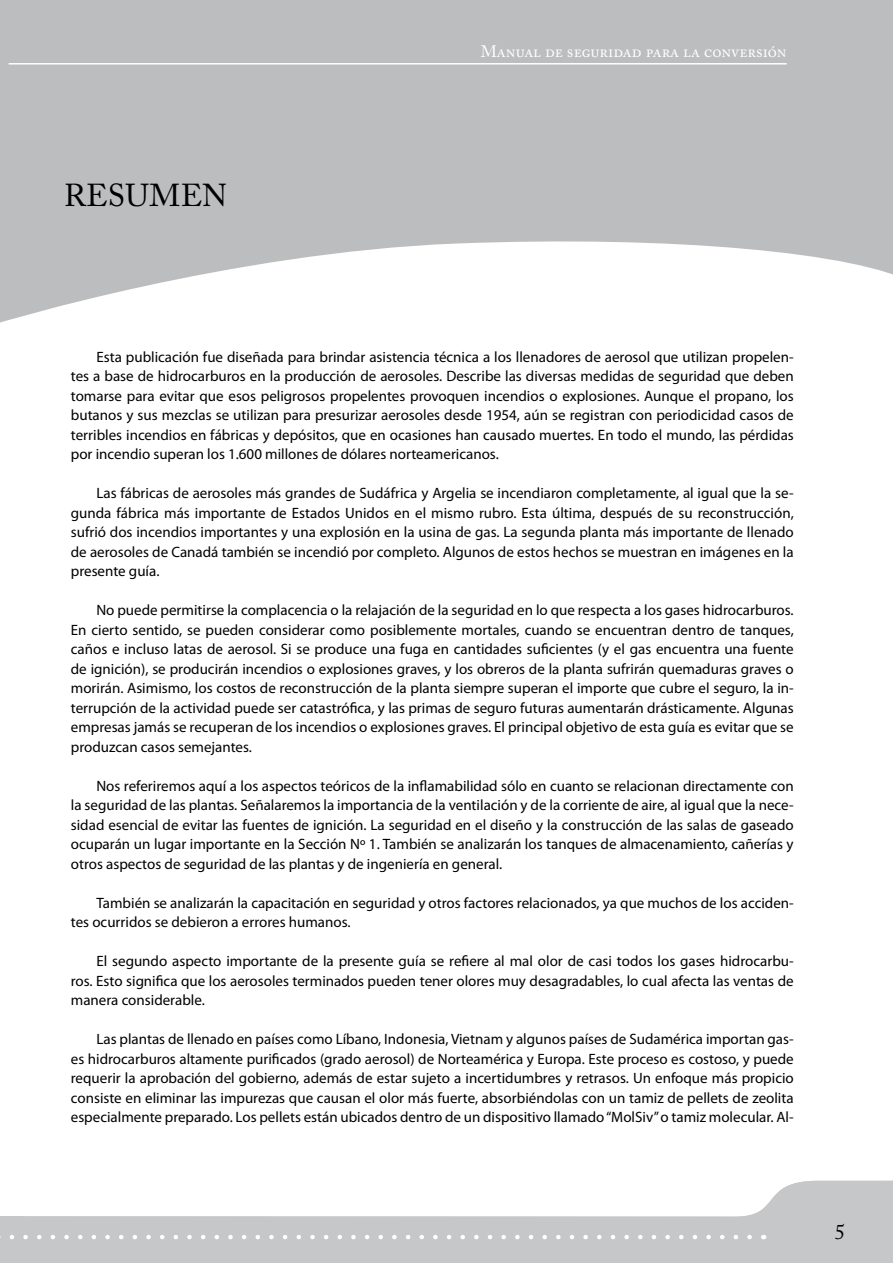
<style>
.page{position:relative;width:893px;height:1263px;background:#fff}
.page>*{position:absolute;margin:0;border:0;box-sizing:border-box;transform-origin:0 0}
.t1{font:31.5px "Adobe Caslon Pro";color:#000}
.t2{font:21px "Adobe Caslon Pro";color:#000}
.t3{font:16.5px "Adobe Caslon Pro";letter-spacing:-.005em;color:#fff}
.t4{font:15px/19.5px "Myriad Pro";color:#000;text-align:justify}
</style>
<div class="page">
<svg style="left:750px;top:1181px;width:143px;height:82px;background:#cacacb"></svg>
<div style="left:0;top:1215px;width:750px;height:48px;background:#c6c7c8"></div>
<svg style="left:0;top:0;width:893px;height:323px;fill:#bcbdbe"></svg>
<hr style="left:9px;top:63px;width:778px;height:2px;background:#fff">
<p class="t1" style="left:64px;top:177px;width:165px">Resum en</p>
<p class="t3" style="left:481px;top:41px;width:307px">Manual de seguridad para la conversión</p>
<p class="t4" style="left:71px;top:347px;width:724px;text-indent:26px">Esta publicación fue diseñada para brindar asistencia técnica a los llenadores de aerosol que utilizan propelen&shy;tes a base de hidrocarburos en la producción de aerosoles. Describe las diversas medidas de seguridad que deben tomarse para evitar que esos peligrosos propelentes provoquen incendios o explosiones. Aunque el propano, los butanos y sus mezclas se utilizan para presurizar aerosoles desde 1954, aún se registran con periodicidad casos de terribles incendios en fábricas y depósitos, que en ocasiones han causado muertes. En todo el mundo, las pérdidas por incendio superan los 1.600 millones de dólares norteamericanos.</p>
<p class="t4" style="left:71px;top:483px;width:724px;text-indent:26px">Las fábricas de aerosoles más grandes de Sudáfrica y Argelia se incendiaron completamente, al igual que la se&shy;gunda fábrica más importante de Estados Unidos en el mismo rubro. Esta última, después de su reconstrucción, sufrió dos incendios importantes y una explosión en la usina de gas. La segunda planta más importante de llenado de aerosoles de Canadá también se incendió por completo. Algunos de estos hechos se muestran en imágenes en la presente guía.</p>
<p class="t4" style="left:71px;top:600px;width:724px;text-indent:26px">No puede permitirse la complacencia o la relajación de la seguridad en lo que respecta a los gases hidrocarburos.<br>En cierto sentido, se pueden considerar como posiblemente mortales, cuando se encuentran dentro de tanques, caños e incluso latas de aerosol. Si se produce una fuga en cantidades suficientes (y el gas encuentra una fuente de ignición), se producirán incendios o explosiones graves, y los obreros de la planta sufrirán quemaduras graves o morirán. Asimismo, los costos de reconstrucción de la planta siempre superan el importe que cubre el seguro, la in&shy;terrupción de la actividad puede ser catastrófica, y las primas de seguro futuras aumentarán drásticamente. Algunas empresas jamás se recuperan de los incendios o explosiones graves. El principal objetivo de esta guía es evitar que se produzcan casos semejantes.</p>
<p class="t4" style="left:71px;top:776px;width:724px;text-indent:26px">Nos referiremos aquí a los aspectos teóricos de la inflamabilidad sólo en cuanto se relacionan directamente con la seguridad de las plantas. Señalaremos la importancia de la ventilación y de la corriente de aire, al igual que la nece&shy;sidad esencial de evitar las fuentes de ignición. La seguridad en el diseño y la construcción de las salas de gaseado ocuparán un lugar importante en la Sección Nº 1. También se analizarán los tanques de almacenamiento, cañerías y otros aspectos de seguridad de las plantas y de ingeniería en general.</p>
<p class="t4" style="left:71px;top:893px;width:724px;text-indent:26px">También se analizarán la capacitación en seguridad y otros factores relacionados, ya que muchos de los acciden&shy;tes ocurridos se debieron a errores humanos.</p>
<p class="t4" style="left:71px;top:951px;width:724px;text-indent:26px">El segundo aspecto importante de la presente guía se refiere al mal olor de casi todos los gases hidrocarbu&shy;ros. Esto significa que los aerosoles terminados pueden tener olores muy desagradables, lo cual afecta las ventas de manera considerable.</p>
<p class="t4" style="left:71px;top:1029px;width:724px;text-indent:26px">Las plantas de llenado en países como Líbano, Indonesia, Vietnam y algunos países de Sudamérica importan gas&shy;es hidrocarburos altamente purificados (grado aerosol) de Norteamérica y Europa. Este proceso es costoso, y puede requerir la aprobación del gobierno, además de estar sujeto a incertidumbres y retrasos. Un enfoque más propicio consiste en eliminar las impurezas que causan el olor más fuerte, absorbiéndolas con un tamiz de pellets de zeolita especialmente preparado. Los pellets están ubicados dentro de un dispositivo llamado “MolSiv” o tamiz molecular. Al-</p>
<p class="t2" style="left:835px;top:1219px;width:12px">5</p>
</div>
